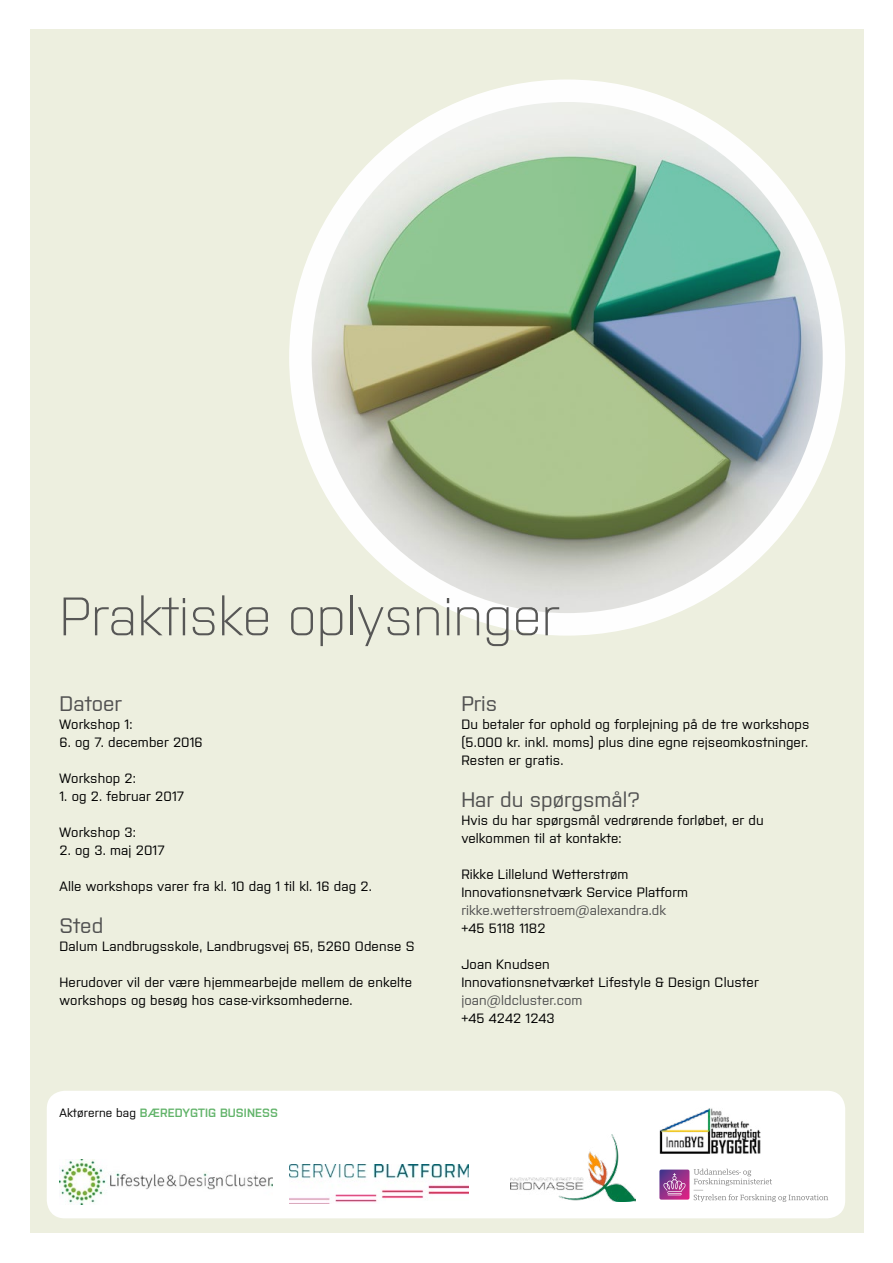
<style>
.page{position:relative;width:893px;height:1263px;background:#fff}
.page>*{position:absolute;margin:0;border:0;box-sizing:border-box;transform-origin:0 0}
.t1{font:300 54px "Purista";color:#575756}
.t2{font:500 21px "Purista";color:#515151}
.t3{font:500 13.5px/18px "Purista";letter-spacing:.01em;color:#000}
.t4{font:500 13.5px "Purista";letter-spacing:.01em;color:#515151}
.t5{font:600 12px "Purista";letter-spacing:.01em;color:#61b369}
.s1{font-weight:500;color:#000}
</style>
<div class="page">
<div style="left:30px;top:30px;width:833px;height:1203px;background:#edefdf"></div>
<div style="left:47px;top:1091px;width:798px;height:127px;background:#fff;border-radius:18px"></div>
<img style="left:659px;top:1108px;width:102px;height:46px">
<img style="left:60px;top:1159px;width:212px;height:45px">
<img style="left:510px;top:1135px;width:125px;height:66px">
<img style="left:290px;top:1164px;width:178px;height:39px">
<svg style="left:659px;top:1169px;width:169px;height:33px"></svg>
<img style="left:300px;top:91px;width:534px;height:533px;border-radius:267px">
<div style="left:289px;top:80px;width:556px;height:556px;border:22px solid #fff;border-radius:50%"></div>
<h1 class="t1" style="left:60px;top:577px;width:501px">Praktiske oplysninger</h1>
<h2 class="t2" style="left:60px;top:688px;width:64px">Datoer</h2>
<p class="t3" style="left:60px;top:714px;width:74px">Workshop 1:</p>
<p class="t3" style="left:60px;top:732px;width:145px">6. og 7. december 2016</p>
<p class="t3" style="left:60px;top:768px;width:78px">Workshop 2:</p>
<p class="t3" style="left:60px;top:786px;width:126px">1. og 2. februar 2017</p>
<p class="t3" style="left:60px;top:822px;width:78px">Workshop 3:</p>
<p class="t3" style="left:60px;top:840px;width:107px">2. og 3. maj 2017</p>
<p class="t3" style="left:60px;top:876px;width:314px">Alle workshops varer fra kl. 10 dag 1 til kl. 16 dag 2.</p>
<h2 class="t2" style="left:60px;top:910px;width:45px">Sted</h2>
<p class="t3" style="left:60px;top:936px;width:357px">Dalum Landbrugsskole, Landbrugsvej 65, 5260 Odense S</p>
<p class="t3" style="left:60px;top:972px;width:354px">Herudover vil der være hjemmearbejde mellem de enkelte workshops og besøg hos case-virksomhederne.</p>
<p class="t5" style="left:60px;top:1104px;width:220px"><span class="s1">Aktørerne bag</span> BÆREDYGTIG BUSINESS</p>
<h2 class="t2" style="left:461px;top:688px;width:37px">Pris</h2>
<p class="t3" style="left:461px;top:714px;width:350px;text-align:justify">Du betaler for ophold og forplejning på de tre workshops (5.000 kr. inkl. moms) plus dine egne rejseomkostninger.<br>Resten er gratis.</p>
<h2 class="t2" style="left:461px;top:784px;width:181px">Har du spørgsmål?</h2>
<p class="t3" style="left:461px;top:810px;width:304px">Hvis du har spørgsmål vedrørende forløbet, er du velkommen til at kontakte:</p>
<p class="t3" style="left:461px;top:864px;width:228px">Rikke Lillelund Wetterstrøm<br>Innovationsnetværk Service Platform</p>
<p class="t4" style="left:461px;top:900px;width:206px">rikke.wetterstroem@alexandra.dk</p>
<p class="t3" style="left:461px;top:918px;width:86px">+45 5118 1182</p>
<p class="t3" style="left:461px;top:954px;width:299px">Joan Knudsen<br>Innovationsnetværket Lifestyle &amp; Design Cluster</p>
<p class="t4" style="left:461px;top:990px;width:123px">joan@ldcluster.com</p>
<p class="t3" style="left:461px;top:1008px;width:95px">+45 4242 1243</p>
</div>
